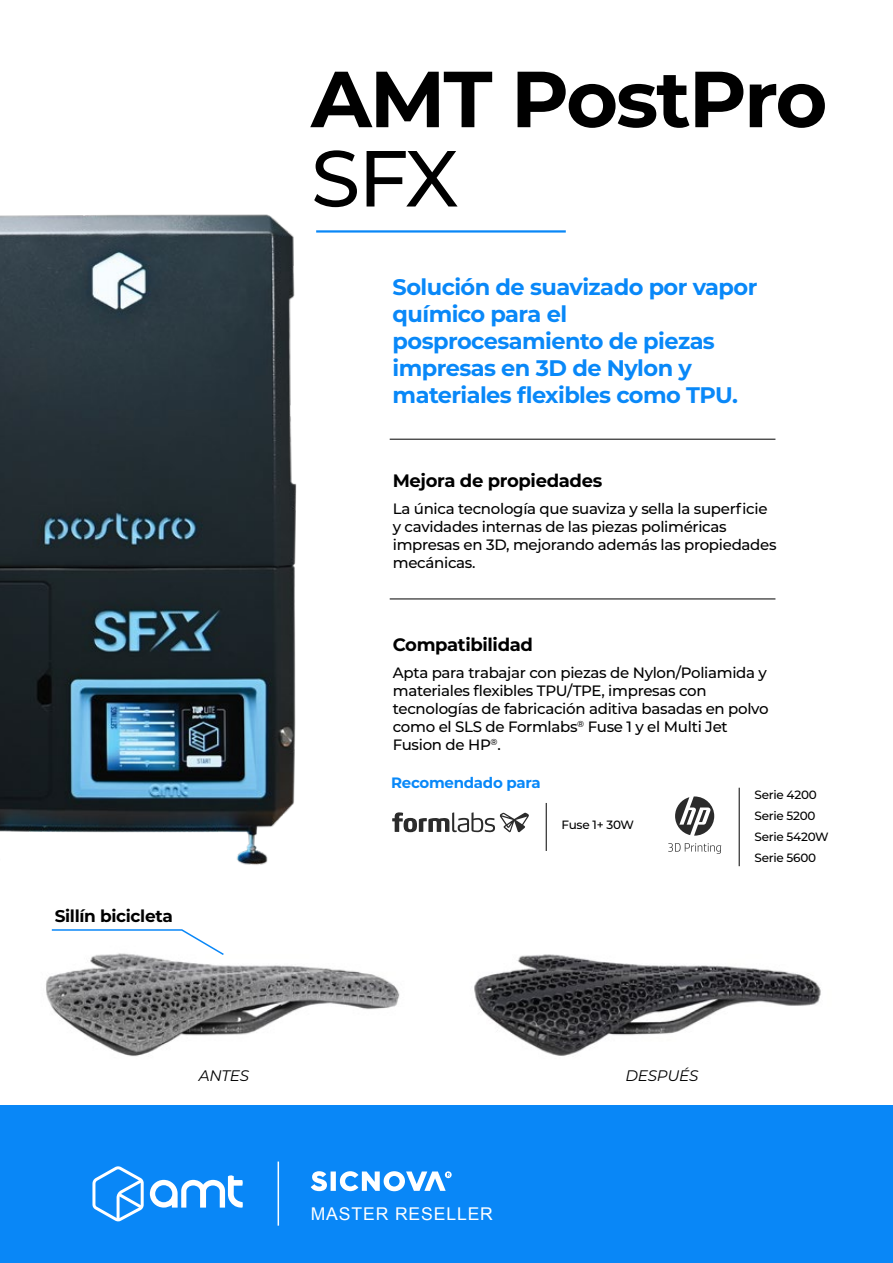
<style>
.page{position:relative;width:893px;height:1263px;background:#fff}
.page>*{position:absolute;margin:0;border:0;box-sizing:border-box;transform-origin:0 0}
.t1{font:700 79.35px "Montserrat";letter-spacing:-.025em;color:#000}
.t2{font:500 79.35px "Montserrat";color:#000}
.t3{font:700 22.5px/27px "Montserrat";letter-spacing:-.025em;color:#0988f8}
.t4{font:700 18px "Montserrat";letter-spacing:-.02em;color:#000}
.t5{font:17.55px "Arial";letter-spacing:.05em;color:#fff}
.t6{font:700 16.95px "Montserrat";letter-spacing:-.02em;color:#000}
.t7{font:italic 15.3px "Montserrat";letter-spacing:-.02em;color:#000}
.t8{font:500 15px/18px "Montserrat";letter-spacing:-.02em;color:#000}
.t9{font:700 15px "Montserrat";letter-spacing:-.02em;color:#0988f8}
.t10{font:500 12px/21px "Montserrat";letter-spacing:-.02em;color:#000}
</style>
<div class="page">
<img style="left:474px;top:954px;width:347px;height:102px">
<img style="left:46px;top:956px;width:354px;height:101px">
<hr style="left:316px;top:230px;width:250px;height:3px;background:#0987f7">
<div style="left:0;top:1106px;width:893px;height:157px;background:#0987f7"></div>
<img style="left:0;top:214px;width:324px;height:651px">
<svg style="left:311px;top:1171px;width:141px;height:20px"></svg>
<hr style="left:278px;top:1161px;width:1px;height:64px;background:#fff">
<svg style="left:92px;top:1166px;width:52px;height:55px"></svg>
<svg style="left:150px;top:1175px;width:93px;height:33px"></svg>
<svg style="left:51px;top:929px;width:173px;height:27px"></svg>
<hr style="left:390px;top:439px;width:385px;height:1px;background:#000">
<hr style="left:390px;top:598px;width:385px;height:1px;background:#000">
<svg style="left:392px;top:812px;width:137px;height:20px"></svg>
<svg style="left:675px;top:796px;width:39px;height:40px"></svg>
<svg style="left:668px;top:843px;width:53px;height:11px"></svg>
<hr style="left:739px;top:788px;width:1px;height:78px;background:#000">
<hr style="left:546px;top:803px;width:1px;height:48px;background:#000">
<p class="t6" style="left:55px;top:904px;width:120px">Sillín bicicleta</p>
<p class="t7" style="left:199px;top:1065px;width:52px">ANTES</p>
<h1 class="t1" style="left:311px;top:42px;width:518px">AMT PostPro</h1>
<h1 class="t2" style="left:311px;top:123px;width:149px">SFX</h1>
<h2 class="t3" style="left:393px;top:273px;width:366px">Solución de suavizado por vapor químico para el posprocesamiento de piezas impresas en 3D de Nylon y materiales flexibles como TPU.</h2>
<p class="t4" style="left:393px;top:468px;width:211px">Mejora de propiedades</p>
<p class="t8" style="left:393px;top:499px;width:385px">La única tecnología que suaviza y sella la superficie y cavidades internas de las piezas poliméricas impresas en 3D, mejorando además las propiedades mecánicas.</p>
<p class="t4" style="left:393px;top:632px;width:142px">Compatibilidad</p>
<p class="t8" style="left:393px;top:663px;width:377px">Apta para trabajar con piezas de Nylon/Poliamida y materiales flexibles TPU/TPE, impresas con tecnologías de fabricación aditiva basadas en polvo como el SLS de Formlabs<sup>®</sup> Fuse 1 y el Multi Jet Fusion de HP<sup>®</sup>.</p>
<p class="t9" style="left:391px;top:771px;width:151px">Recomendado para</p>
<p class="t10" style="left:562px;top:814px;width:74px">Fuse 1+ 30W</p>
<p class="t10" style="left:754px;top:784px;width:76px">Serie 4200<br>Serie 5200<br>Serie 5420W<br>Serie 5600</p>
<p class="t5" style="left:311px;top:1203px;width:184px">MASTER RESELLER</p>
<p class="t7" style="left:625px;top:1065px;width:74px">DESPUÉS</p>
</div>
